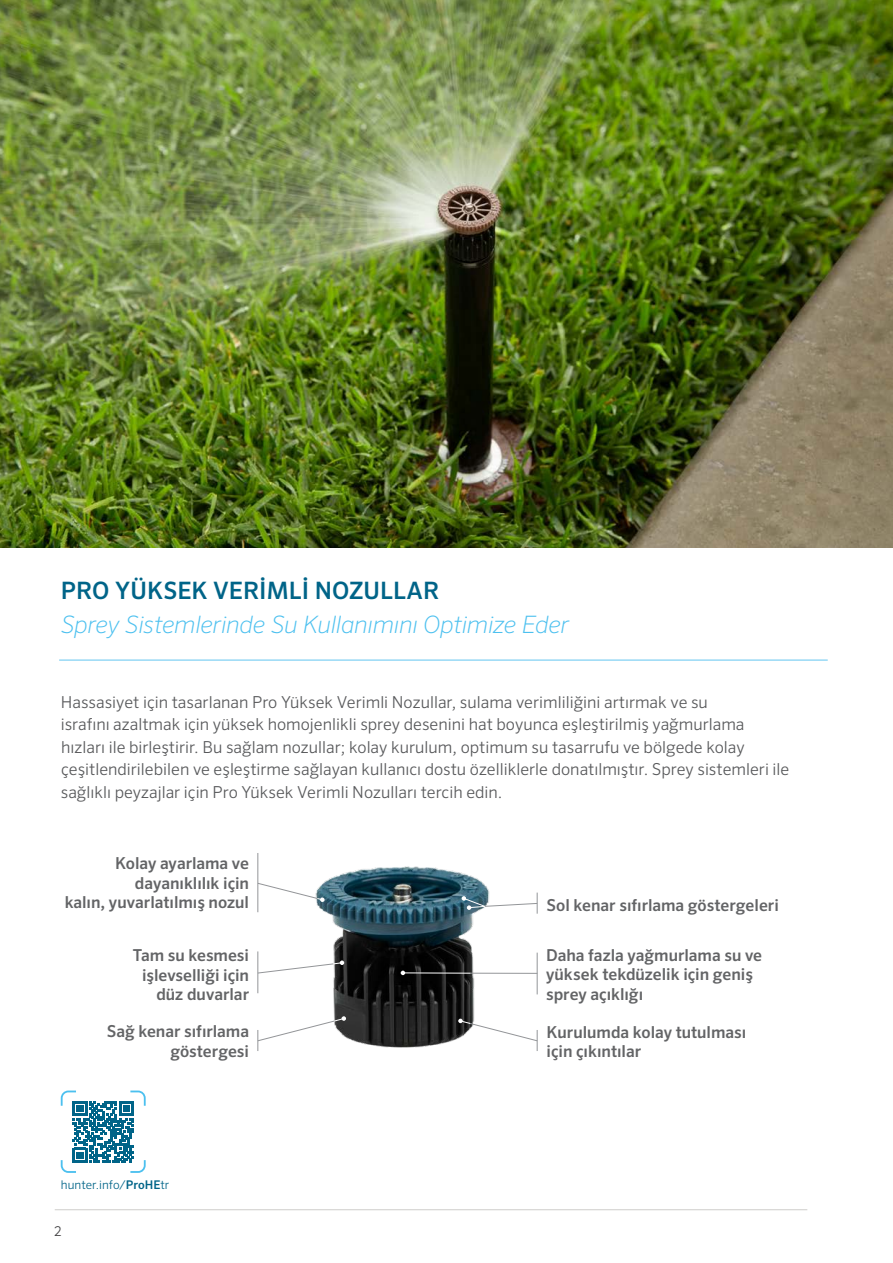
<style>
.page{position:relative;width:893px;height:1263px;background:#fff}
.page>*{position:absolute;margin:0;border:0;box-sizing:border-box;transform-origin:0 0}
.t1{font:italic 200 24px "Sero Pro";letter-spacing:-.01em;color:#4cc0ef}
.t2{font:500 24px "Sero Pro";color:#006488}
.t3{font:300 16.5px/22.5px "Sero Pro";color:#58595b}
.t4{font:500 16.5px/19.5px "Sero Pro";color:#636466;text-align:right}
.t5{font:300 13.5px "Sero Pro";color:#414042}
.t6{font:300 12px "Sero Pro";color:#006488}
.s1{font-weight:500}
</style>
<div class="page">
<hr style="left:55px;top:1209px;width:752px;height:1px;background:#cfcdcb">
<img style="left:0;top:0;width:893px;height:547px">
<svg style="left:61px;top:1090px;width:85px;height:83px"></svg>
<hr style="left:59px;top:660px;width:769px;height:1px;background:#63c5f0">
<img style="left:316px;top:866px;width:177px;height:182px">
<hr style="left:258px;top:951px;width:1px;height:42px;background:#939598">
<hr style="left:537px;top:953px;width:1px;height:41px;background:#939598">
<hr style="left:258px;top:853px;width:1px;height:59px;background:#939598">
<hr style="left:471px;top:973px;width:66px;height:1px;background:#939598">
<svg style="left:257px;top:1016px;width:89px;height:35px"></svg>
<svg style="left:458px;top:1019px;width:80px;height:32px"></svg>
<svg style="left:462px;top:892px;width:76px;height:22px"></svg>
<svg style="left:257px;top:960px;width:87px;height:13px"></svg>
<hr style="left:403px;top:973px;width:68px;height:1px;background:#fff">
<svg style="left:401px;top:971px;width:4px;height:4px"></svg>
<svg style="left:257px;top:883px;width:68px;height:19px"></svg>
<h1 class="t2" style="left:61px;top:576px;width:380px">PRO YÜKSEK VERIMLI NOZULLAR</h1>
<h1 class="t1" style="left:61px;top:610px;width:510px">Sprey Sistemlerinde Su Kullanımını Optimize Eder</h1>
<p class="t3" style="left:61px;top:690px;width:730px">Hassasiyet için tasarlanan Pro Yüksek Verimli Nozullar, sulama verimliliğini artırmak ve su<br>israfını azaltmak için yüksek homojenlikli sprey desenini hat boyunca eşleştirilmiş yağmurlama hızları ile birleştirir. Bu sağlam nozullar; kolay kurulum, optimum su tasarrufu ve bölgede kolay çeşitlendirilebilen ve eşleştirme sağlayan kullanıcı dostu özelliklerle donatılmıştır. Sprey sistemleri ile sağlıklı peyzajlar için Pro Yüksek Verimli Nozulları tercih edin.</p>
<p class="t4" style="left:65px;top:853px;width:186px">Kolay ayarlama ve dayanıklılık için<br>kalın, yuvarlatılmış nozul</p>
<p class="t4" style="left:133px;top:946px;width:118px">Tam su kesmesi işlevselliği için düz duvarlar</p>
<p class="t4" style="left:107px;top:1022px;width:144px">Sağ kenar sıfırlama göstergesi</p>
<p class="t6" style="left:61px;top:1177px;width:110px">hunter.info/<span class="s1">ProHE</span>tr</p>
<p class="t5" style="left:54px;top:1223px;width:9px">2</p>
<p class="t4" style="left:547px;top:896px;width:234px">Sol kenar sıfırlama göstergeleri</p>
<p class="t4" style="left:546px;top:945px;width:218px;text-align:left">Daha fazla yağmurlama su ve yüksek tekdüzelik için geniş sprey açıklığı</p>
<p class="t4" style="left:547px;top:1022px;width:201px;text-align:left">Kurulumda kolay tutulması için çıkıntılar</p>
</div>
